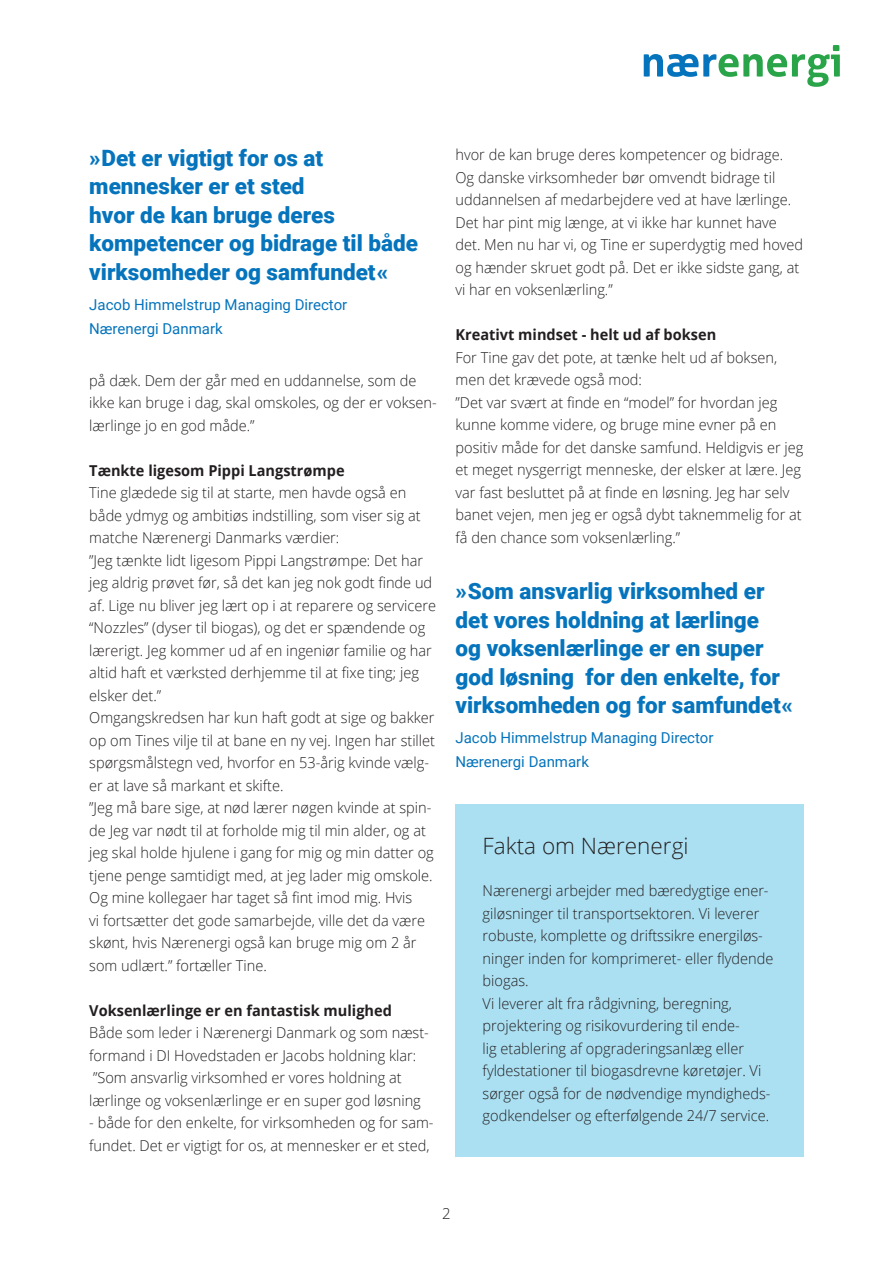
<style>
.page{position:relative;width:893px;height:1263px;background:#fff}
.page>*{position:absolute;margin:0;border:0;box-sizing:border-box;transform-origin:0 0}
.t1{font:900 22.5px/28.5px "Roboto";color:#0574bc}
.t2{font:300 22.5px "Open Sans";color:#231f20}
.t3{font:300 15px/22.5px "Open Sans";color:#231f20}
.t4{font:15px "Roboto";color:#0574bc}
.t5{font:700 15px "Open Sans";color:#231f20}
</style>
<div class="page">
<svg style="left:644px;top:45px;width:196px;height:42px"></svg>
<div style="left:455px;top:804px;width:349px;height:353px;background:#abe0f2"></div>
<p class="t1" style="left:89px;top:143px;width:330px">»Det er vigtigt for os at mennesker er et sted<br>hvor de kan bruge deres kompetencer og bidrage til både virksomheder og samfundet«</p>
<p class="t4" style="left:89px;top:294px;width:260px">Jacob Himmelstrup Managing Director</p>
<p class="t4" style="left:89px;top:318px;width:135px">Nærenergi Danmark</p>
<p class="t3" style="left:89px;top:369px;width:349px">på dæk. Dem der går med en uddannelse, som de ikke kan bruge i dag, skal omskoles, og der er voksen&shy;lærlinge jo en god måde.”</p>
<p class="t5" style="left:89px;top:460px;width:257px">Tænkte ligesom Pippi Langstrømpe</p>
<p class="t3" style="left:89px;top:481px;width:333px">Tine glædede sig til at starte, men havde også en både ydmyg og ambitiøs indstilling, som viser sig at matche Nærenergi Danmarks værdier:</p>
<p class="t3" style="left:89px;top:549px;width:348px">”Jeg tænkte lidt ligesom Pippi Langstrømpe: Det har jeg aldrig prøvet før, så det kan jeg nok godt finde ud af. Lige nu bliver jeg lært op i at reparere og servicere “Nozzles” (dyser til biogas), og det er spændende og lærerigt. Jeg kommer ud af en ingeniør familie og har altid haft et værksted derhjemme til at fixe ting; jeg elsker det.”</p>
<p class="t3" style="left:89px;top:706px;width:347px">Omgangskredsen har kun haft godt at sige og bakker op om Tines vilje til at bane en ny vej. Ingen har stillet spørgsmålstegn ved, hvorfor en 53-årig kvinde vælg&shy;er at lave så markant et skifte.</p>
<p class="t3" style="left:89px;top:796px;width:346px">”Jeg må bare sige, at nød lærer nøgen kvinde at spin&shy;de Jeg var nødt til at forholde mig til min alder, og at jeg skal holde hjulene i gang for mig og min datter og tjene penge samtidigt med, at jeg lader mig omskole.<br>Og mine kollegaer har taget så fint imod mig. Hvis<br>vi fortsætter det gode samarbejde, ville det da være skønt, hvis Nærenergi også kan bruge mig om 2 år som udlært.” fortæller Tine.</p>
<p class="t5" style="left:89px;top:1000px;width:304px">Voksenlærlinge er en fantastisk mulighed</p>
<p class="t3" style="left:89px;top:1021px;width:341px">Både som leder i Nærenergi Danmark og som næst&shy;formand i DI Hovedstaden er Jacobs holdning klar:</p>
<p class="t3" style="left:89px;top:1066px;width:333px">”Som ansvarlig virksomhed er vores holdning at lærlinge og voksenlærlinge er en super god løsning</p>
<p class="t3" style="left:89px;top:1111px;width:346px">- både for den enkelte, for virksomheden og for sam&shy;fundet. Det er vigtigt for os, at mennesker er et sted,</p>
<p class="t3" style="left:455px;top:143px;width:349px">hvor de kan bruge deres kompetencer og bidrage.<br>Og danske virksomheder bør omvendt bidrage til uddannelsen af medarbejdere ved at have lærlinge.<br>Det har pint mig længe, at vi ikke har kunnet have det. Men nu har vi, og Tine er superdygtig med hoved og hænder skruet godt på. Det er ikke sidste gang, at vi har en voksenlærling.”</p>
<p class="t5" style="left:455px;top:324px;width:262px">Kreativt mindset - helt ud af boksen</p>
<p class="t3" style="left:455px;top:346px;width:323px">For Tine gav det pote, at tænke helt ud af boksen, men det krævede også mod:</p>
<p class="t3" style="left:455px;top:391px;width:349px">”Det var svært at finde en “model” for hvordan jeg kunne komme videre, og bruge mine evner på en positiv måde for det danske samfund. Heldigvis er jeg et meget nysgerrigt menneske, der elsker at lære. Jeg var fast besluttet på at finde en løsning. Jeg har selv banet vejen, men jeg er også dybt taknemmelig for at få den chance som voksenlærling.”</p>
<p class="t1" style="left:455px;top:576px;width:339px">»Som ansvarlig virksomhed er det vores holdning at lærlinge<br>og voksenlærlinge er en super god løsning for den enkelte, for virksomheden og for samfundet«</p>
<p class="t4" style="left:455px;top:728px;width:260px">Jacob Himmelstrup Managing Director</p>
<p class="t4" style="left:455px;top:752px;width:135px">Nærenergi Danmark</p>
<p class="t2" style="left:483px;top:830px;width:207px">Fakta om Nærenergi</p>
<p class="t3" style="left:483px;top:879px;width:292px">Nærenergi arbejder med bæredygtige ener&shy;giløsninger til transportsektoren. Vi leverer robuste, komplette og driftssikre energiløs&shy;ninger inden for komprimeret- eller flydende biogas.</p>
<p class="t3" style="left:483px;top:991px;width:289px">Vi leverer alt fra rådgivning, beregning, projektering og risikovurdering til ende-<br>lig etablering af opgraderingsanlæg eller fyldestationer til biogasdrevne køretøjer. Vi sørger også for de nødvendige myndigheds&shy;godkendelser og efterfølgende 24/7 service.</p>
<p class="t3" style="left:442px;top:1202px;width:10px">2</p>
</div>
